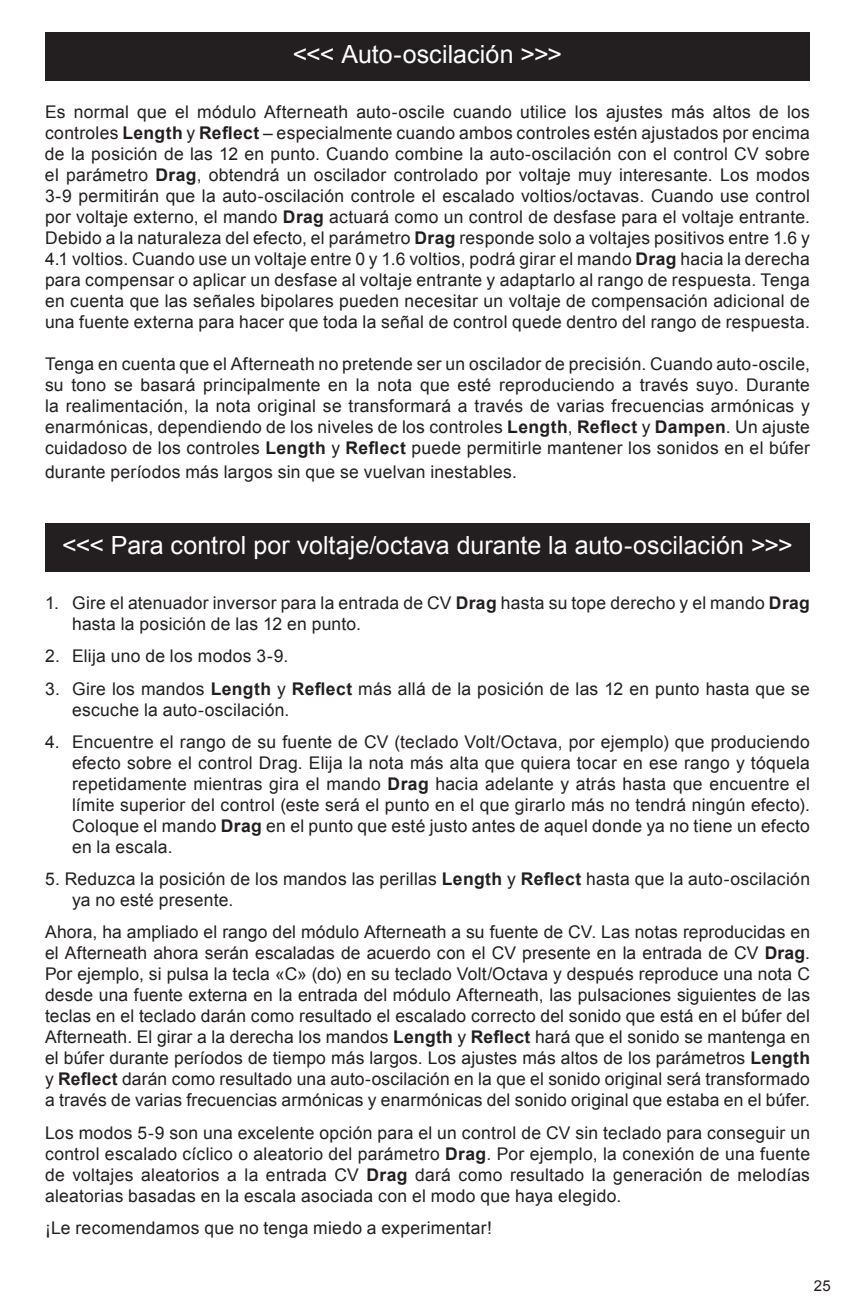
<style>
.page{position:relative;width:855px;height:1305px;background:#fff}
.page>*{position:absolute;margin:0;border:0;box-sizing:border-box;transform-origin:0 0}
.t1{font:25px "Arial";color:#fff}
.t2{font:17.5px/21px "Arial";letter-spacing:.015em;color:#231f20;text-align:justify}
.t3{font:15px "Arial";color:#231f20}
.s1{font-weight:700}
</style>
<div class="page">
<div style="left:45px;top:32px;width:765px;height:49px;background:#231f20"></div>
<div style="left:45px;top:524px;width:765px;height:48px;background:#231f20"></div>
<h1 class="t1" style="left:293px;top:45px;width:271px">&lt;&lt;&lt; Auto-oscilación &gt;&gt;&gt;</h1>
<p class="t2" style="left:45px;top:103px;width:767px">Es normal que el módulo Afterneath auto-oscile cuando utilice los ajustes más altos de los controles <span class="s1">Length</span> y <span class="s1">Reflect</span> – especialmente cuando ambos controles estén ajustados por encima de la posición de las 12 en punto. Cuando combine la auto-oscilación con el control CV sobre el parámetro <span class="s1">Drag</span>, obtendrá un oscilador controlado por voltaje muy interesante. Los modos 3-9 permitirán que la auto-oscilación controle el escalado voltios/octavas. Cuando use control por voltaje externo, el mando <span class="s1">Drag</span> actuará como un control de desfase para el voltaje entrante.<br>Debido a la naturaleza del efecto, el parámetro <span class="s1">Drag</span> responde solo a voltajes positivos entre 1.6 y 4.1 voltios. Cuando use un voltaje entre 0 y 1.6 voltios, podrá girar el mando <span class="s1">Drag</span> hacia la derecha para compensar o aplicar un desfase al voltaje entrante y adaptarlo al rango de respuesta. Tenga en cuenta que las señales bipolares pueden necesitar un voltaje de compensación adicional de una fuente externa para hacer que toda la señal de control quede dentro del rango de respuesta.</p>
<p class="t2" style="left:45px;top:355px;width:767px">Tenga en cuenta que el Afterneath no pretende ser un oscilador de precisión. Cuando auto-oscile, su tono se basará principalmente en la nota que esté reproduciendo a través suyo. Durante la realimentación, la nota original se transformará a través de varias frecuencias armónicas y enarmónicas, dependiendo de los niveles de los controles <span class="s1">Length</span>, <span class="s1">Reflect</span> y <span class="s1">Dampen</span>. Un ajuste cuidadoso de los controles <span class="s1">Length</span> y <span class="s1">Reflect</span> puede permitirle mantener los sonidos en el búfer</p>
<p class="t2" style="left:45px;top:463px;width:473px">durante períodos más largos sin que se vuelvan inestables.</p>
<h1 class="t1" style="left:62px;top:536px;width:732px">&lt;&lt;&lt; Para control por voltaje/octava durante la auto-oscilación &gt;&gt;&gt;</h1>
<p class="t2" style="left:72px;top:594px;width:740px;text-indent:-27px">1. Gire el atenuador inversor para la entrada de CV <span class="s1">Drag</span> hasta su tope derecho y el mando <span class="s1">Drag </span>hasta la posición de las 12 en punto.</p>
<p class="t2" style="left:45px;top:647px;width:245px">2. Elija uno de los modos 3-9.</p>
<p class="t2" style="left:72px;top:680px;width:740px;text-indent:-27px">3. Gire los mandos <span class="s1">Length</span> y <span class="s1">Reflect</span> más allá de la posición de las 12 en punto hasta que se escuche la auto-oscilación.</p>
<p class="t2" style="left:72px;top:733px;width:740px;text-indent:-27px">4. Encuentre el rango de su fuente de CV (teclado Volt/Octava, por ejemplo) que produciendo efecto sobre el control Drag. Elija la nota más alta que quiera tocar en ese rango y tóquela repetidamente mientras gira el mando <span class="s1">Drag</span> hacia adelante y atrás hasta que encuentre el límite superior del control (este será el punto en el que girarlo más no tendrá ningún efecto).<br>Coloque el mando <span class="s1">Drag</span> en el punto que esté justo antes de aquel donde ya no tiene un efecto en la escala.</p>
<p class="t2" style="left:72px;top:870px;width:740px;text-indent:-27px">5. Reduzca la posición de los mandos las perillas <span class="s1">Length</span> y <span class="s1">Reflect</span> hasta que la auto-oscilación ya no esté presente.</p>
<p class="t2" style="left:45px;top:923px;width:767px">Ahora, ha ampliado el rango del módulo Afterneath a su fuente de CV. Las notas reproducidas en el Afterneath ahora serán escaladas de acuerdo con el CV presente en la entrada de CV <span class="s1">Drag</span>.<br>Por ejemplo, si pulsa la tecla «C» (do) en su teclado Volt/Octava y después reproduce una nota C desde una fuente externa en la entrada del módulo Afterneath, las pulsaciones siguientes de las teclas en el teclado darán como resultado el escalado correcto del sonido que está en el búfer del Afterneath. El girar a la derecha los mandos <span class="s1">Length</span> y <span class="s1">Reflect</span> hará que el sonido se mantenga en el búfer durante períodos de tiempo más largos. Los ajustes más altos de los parámetros <span class="s1">Length </span>y <span class="s1">Reflect</span> darán como resultado una auto-oscilación en la que el sonido original será transformado a través de varias frecuencias armónicas y enarmónicas del sonido original que estaba en el búfer.</p>
<p class="t2" style="left:45px;top:1124px;width:767px">Los modos 5-9 son una excelente opción para el un control de CV sin teclado para conseguir un control escalado cíclico o aleatorio del parámetro <span class="s1">Drag</span>. Por ejemplo, la conexión de una fuente de voltajes aleatorios a la entrada CV <span class="s1">Drag</span> dará como resultado la generación de melodías aleatorias basadas en la escala asociada con el modo que haya elegido.</p>
<p class="t2" style="left:45px;top:1219px;width:448px">¡Le recomendamos que no tenga miedo a experimentar!</p>
<p class="t3" style="left:814px;top:1280px;width:18px">25</p>
</div>
